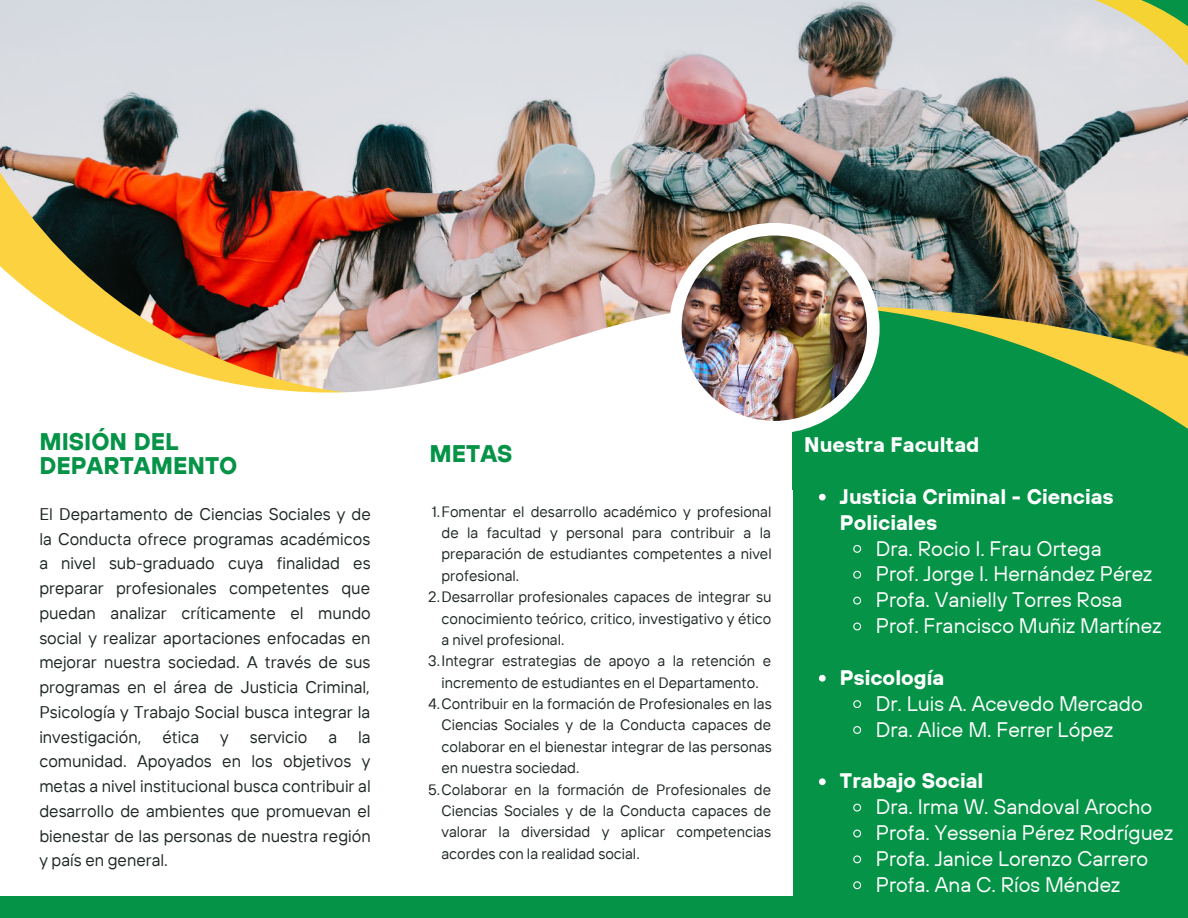
<style>
.page{position:relative;width:1188px;height:918px;background:#fff}
.page>*{position:absolute;margin:0;border:0;box-sizing:border-box;transform-origin:0 0}
.t1{font:700 24px/24.8px "TT Hoves";color:#059347}
.t2{font:21px/25.8px "TT Hoves";color:#fff}
.t3{font:700 21px/25.8px "TT Hoves";color:#fff}
.t4{font:16.8px/24.8px "TT Interphases";color:#1e2724;text-align:justify}
.t5{font:15px "TT Interphases";color:#1e2724}
</style>
<div class="page">
<img style="left:0;top:0;width:1188px;height:299px">
<img style="left:0;top:115px;width:359px;height:75px">
<img style="left:0;top:190px;width:792px;height:203px">
<div style="left:0;top:897px;width:866px;height:21px;background:#059347"></div>
<div style="left:793px;top:392px;width:395px;height:526px;background:#059347"></div>
<img style="left:859px;top:299px;width:329px;height:130px">
<svg style="left:999px;top:0;width:189px;height:144px;background:#c5c5ba"></svg>
<div style="left:669px;top:223px;width:211px;height:211px;background:#fff;border-radius:50%"></div>
<img style="left:682px;top:236px;width:185px;height:185px;border-radius:50%">
<svg style="left:819px;top:494px;width:7px;height:6px"></svg>
<svg style="left:853px;top:544px;width:9px;height:9px"></svg>
<svg style="left:853px;top:570px;width:9px;height:9px"></svg>
<svg style="left:853px;top:596px;width:9px;height:9px"></svg>
<svg style="left:853px;top:622px;width:9px;height:9px"></svg>
<svg style="left:819px;top:675px;width:7px;height:7px"></svg>
<svg style="left:853px;top:700px;width:9px;height:8px"></svg>
<svg style="left:853px;top:726px;width:9px;height:8px"></svg>
<svg style="left:819px;top:778px;width:7px;height:7px"></svg>
<svg style="left:853px;top:803px;width:9px;height:9px"></svg>
<svg style="left:853px;top:829px;width:9px;height:9px"></svg>
<svg style="left:853px;top:855px;width:9px;height:9px"></svg>
<svg style="left:853px;top:881px;width:9px;height:9px"></svg>
<h1 class="t1" style="left:39px;top:428px;width:200px">MISIÓN DEL<br>DEPARTAMENTO</h1>
<p class="t4" style="left:39px;top:501px;width:333px">El Departamento de Ciencias Sociales y de la Conducta ofrece programas académicos a nivel sub-graduado cuya finalidad es preparar profesionales competentes que puedan analizar críticamente el mundo social y realizar aportaciones enfocadas en mejorar nuestra sociedad. A través de sus programas en el área de Justicia Criminal, Psicología y Trabajo Social busca integrar la investigación, ética y servicio a la comunidad. Apoyados en los objetivos y metas a nivel institucional busca contribuir al desarrollo de ambientes que promuevan el bienestar de las personas de nuestra región y país en general.</p>
<h1 class="t1" style="left:430px;top:441px;width:85px">METAS</h1>
<p class="t5" style="left:432px;top:502px;width:341px">1.Fomentar el desarrollo académico y profesional</p>
<p class="t5" style="left:442px;top:523px;width:331px">de la facultad y personal para contribuir a la</p>
<p class="t5" style="left:442px;top:545px;width:332px">preparación de estudiantes competentes a nivel</p>
<p class="t5" style="left:442px;top:566px;width:79px">profesional.</p>
<p class="t5" style="left:428px;top:587px;width:345px">2.Desarrollar profesionales capaces de integrar su</p>
<p class="t5" style="left:442px;top:609px;width:332px">conocimiento teórico, critico, investigativo y ético</p>
<p class="t5" style="left:442px;top:630px;width:124px">a nivel profesional.</p>
<p class="t5" style="left:428px;top:652px;width:344px">3.Integrar estrategias de apoyo a la retención e</p>
<p class="t5" style="left:442px;top:673px;width:319px">incremento de estudiantes en el Departamento.</p>
<p class="t5" style="left:428px;top:694px;width:345px">4.Contribuir en la formación de Profesionales en las</p>
<p class="t5" style="left:442px;top:716px;width:331px">Ciencias Sociales y de la Conducta capaces de</p>
<p class="t5" style="left:442px;top:737px;width:332px">colaborar en el bienestar integrar de las personas</p>
<p class="t5" style="left:442px;top:758px;width:139px">en nuestra sociedad.</p>
<p class="t5" style="left:428px;top:780px;width:345px">5.Colaborar en la formación de Profesionales de</p>
<p class="t5" style="left:442px;top:801px;width:331px">Ciencias Sociales y de la Conducta capaces de</p>
<p class="t5" style="left:442px;top:823px;width:331px">valorar la diversidad y aplicar competencias</p>
<p class="t5" style="left:442px;top:844px;width:200px">acordes con la realidad social.</p>
<h2 class="t3" style="left:804px;top:431px;width:177px">Nuestra Facultad</h2>
<h2 class="t3" style="left:840px;top:483px;width:275px">Justicia Criminal - Ciencias<br>Policiales</h2>
<h2 class="t2" style="left:876px;top:535px;width:287px">Dra. Rocio I. Frau Ortega<br>Prof. Jorge I. Hernández Pérez<br>Profa. Vanielly Torres Rosa<br>Prof. Francisco Muñiz Martínez</h2>
<h2 class="t3" style="left:840px;top:664px;width:106px">Psicología</h2>
<h2 class="t2" style="left:876px;top:690px;width:269px">Dr. Luis A. Acevedo Mercado<br>Dra. Alice M. Ferrer López</h2>
<h2 class="t3" style="left:840px;top:768px;width:145px">Trabajo Social</h2>
<h2 class="t2" style="left:876px;top:794px;width:299px">Dra. Irma W. Sandoval Arocho<br>Profa. Yessenia Pérez Rodríguez<br>Profa. Janice Lorenzo Carrero<br>Profa. Ana C. Ríos Méndez</h2>
</div>
